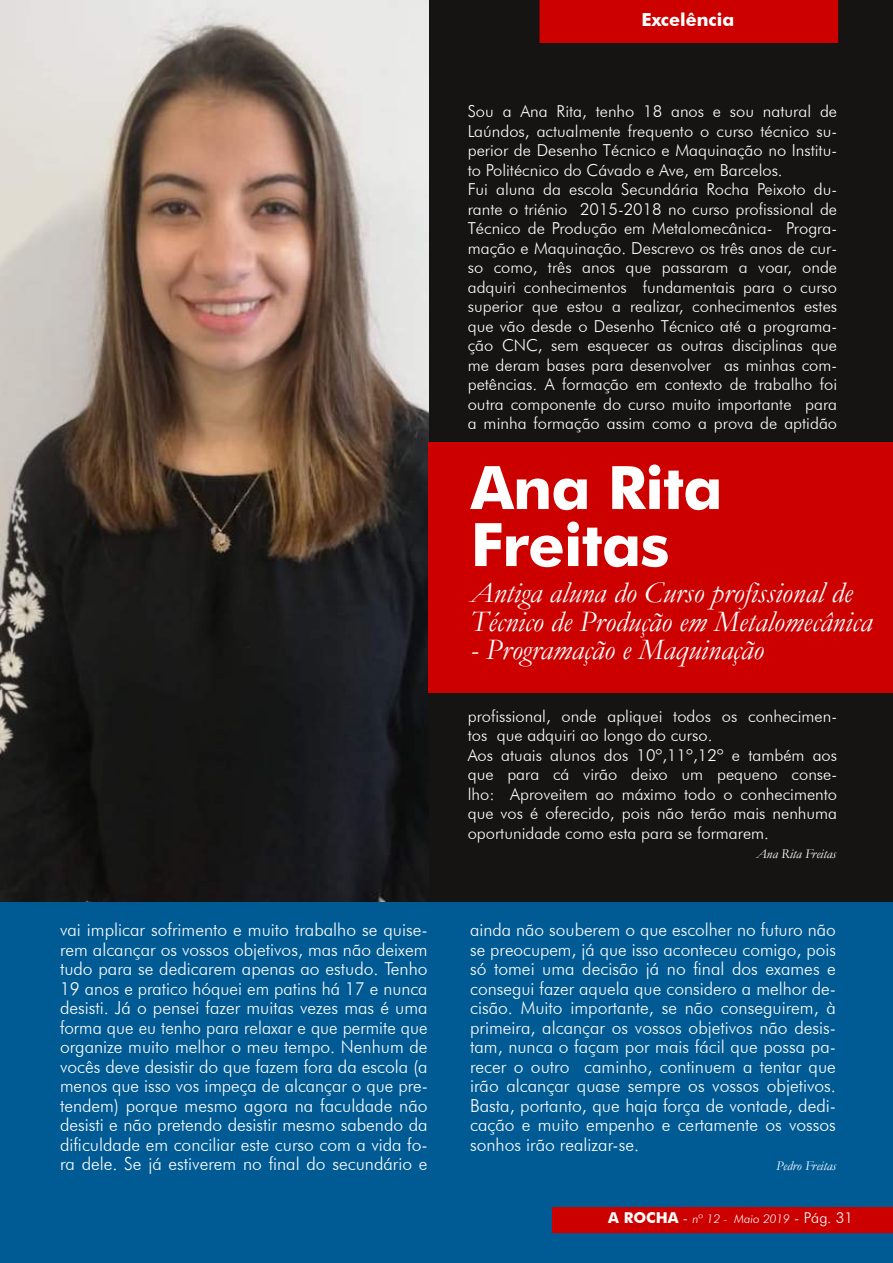
<style>
.page{position:relative;width:893px;height:1263px;background:#fff}
.page>*{position:absolute;margin:0;border:0;box-sizing:border-box;transform-origin:0 0}
.t1{font:700 60px/57px "Futura BT";letter-spacing:-.015em;color:#fff}
.t2{font:italic 30px/28.5px "Garamond";color:#fff}
.t3{font:300 18px/19.5px "Futura BT";color:#fff;text-align:justify}
.t4{font:300 18px/19.5px "Futura BT";color:#fff;text-align:justify;scale:.96 1}
.t5{font:700 18px "Futura BT";color:#fff}
.t6{font:300 16.5px/19.5px "Futura BT";color:#fff}
.t7{font:italic 13.5px "Garamond";color:#fff}
.t8{font:italic 300 12px "Futura BT";color:#fff}
.s1{font-weight:700;font-style:normal;font-size:15px}
.s2{font-style:normal;font-size:15px}
</style>
<div class="page">
<div style="left:0;top:901px;width:893px;height:362px;background:#005b95"></div>
<div style="left:0;top:0;width:893px;height:901px;background:#161413"></div>
<img style="left:0;top:0;width:428px;height:901px">
<div style="left:540px;top:0;width:298px;height:43px;background:#cd0000"></div>
<div style="left:428px;top:442px;width:465px;height:251px;background:#cd0000"></div>
<div style="left:553px;top:1208px;width:340px;height:25px;background:#cd0000"></div>
<p class="t5" style="left:642px;top:9px;width:94px">Excelência</p>
<p class="t6" style="left:468px;top:101px;width:371px">Sou a Ana Rita, tenho 18 anos e sou natural de Laúndos, actualmente frequento o curso técnico su&shy;perior de Desenho Técnico e Maquinação no Institu&shy;to Politécnico do Cávado e Ave, em Barcelos.<br>Fui aluna da escola Secundária Rocha Peixoto du&shy;rante o triénio 2015-2018 no curso profissional de Técnico de Produção em Metalomecânica- Progra&shy;mação e Maquinação. Descrevo os três anos de cur&shy;so como, três anos que passaram a voar, onde adquiri conhecimentos fundamentais para o curso superior que estou a realizar, conhecimentos estes que vão desde o Desenho Técnico até a programa&shy;ção CNC, sem esquecer as outras disciplinas que me deram bases para desenvolver as minhas com&shy;petências. A formação em contexto de trabalho foi outra componente do curso muito importante para a minha formação assim como a prova de aptidão</p>
<h1 class="t1" style="left:471px;top:459px;width:254px">Ana Rita<br>Freitas</h1>
<h2 class="t2" style="left:471px;top:579px;width:403px">Antiga aluna do Curso profissional de<br>Técnico de Produção em Metalomecânica</h2>
<h2 class="t2" style="left:471px;top:636px;width:295px">- Programação e Maquinação</h2>
<p class="t6" style="left:468px;top:706px;width:371px">profissional, onde apliquei todos os conhecimen&shy;tos que adquiri ao longo do curso.<br>Aos atuais alunos dos 10º,11º,12º e também aos que para cá virão deixo um pequeno conse&shy;lho: Aproveitem ao máximo todo o conhecimento que vos é oferecido, pois não terão mais nenhuma oportunidade como esta para se formarem.</p>
<p class="t7" style="left:756px;top:846px;width:81px">Ana Rita Freitas</p>
<p class="t3" style="left:60px;top:920px;width:369px">vai implicar sofrimento e muito trabalho se quise&shy;rem alcançar os vossos objetivos, mas não deixem tudo para se dedicarem apenas ao estudo. Tenho 19 anos e pratico hóquei em patins há 17 e nunca desisti. Já o pensei fazer muitas vezes mas é uma forma que eu tenho para relaxar e que permite que organize muito melhor o meu tempo. Nenhum de vocês deve desistir do que fazem fora da escola (a menos que isso vos impeça de alcançar o que pre&shy;tendem) porque mesmo agora na faculdade não desisti e não pretendo desistir mesmo sabendo da dificuldade em conciliar este curso com a vida fo&shy;ra dele. Se já estiverem no final do secundário e</p>
<p class="t4" style="left:470px;top:920px;width:383px">ainda não souberem o que escolher no futuro não se preocupem, já que isso aconteceu comigo, pois só tomei uma decisão já no final dos exames e consegui fazer aquela que considero a melhor de&shy;cisão. Muito importante, se não conseguirem, à primeira, alcançar os vossos objetivos não desis&shy;tam, nunca o façam por mais fácil que possa pa&shy;recer o outro caminho, continuem a tentar que irão alcançar quase sempre os vossos objetivos.<br>Basta, portanto, que haja força de vontade, dedi&shy;cação e muito empenho e certamente os vossos sonhos irão realizar-se.</p>
<p class="t7" style="left:776px;top:1158px;width:62px">Pedro Freitas</p>
<p class="t8" style="left:608px;top:1211px;width:246px"><span class="s1">A ROCHA</span> <span class="s2">-</span> nº 12 - Maio 2019 <span class="s2">- Pág. 31</span></p>
</div>
